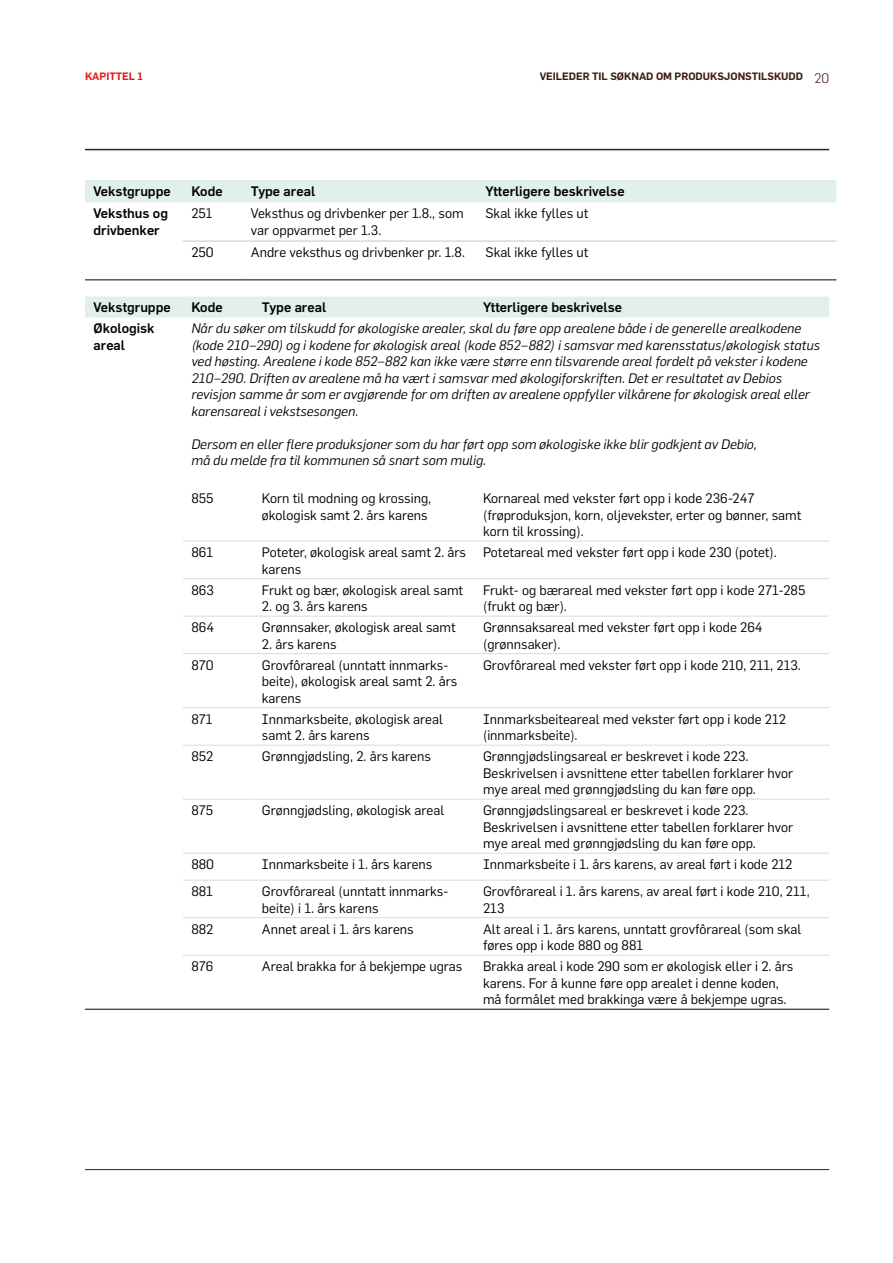
<style>
.page{position:relative;width:893px;height:1263px;background:#fff}
.page>*{position:absolute;margin:0;border:0;box-sizing:border-box;transform-origin:0 0}
._09_Tabelltekst{font:13.5px/16.5px "Flama";color:#000}
._09_Tabelltekst-2{font:italic 13.5px/16.5px "Flama";color:#000}
._08_Tabellhode{font:500 13.5px "Flama";color:#000}
._09_Tabelltekst-3{font:500 13.5px/16.5px "Flama";color:#000}
.t1{font:600 10.5px "Flama";color:#401f0f}
.t2{font:600 10.5px "Flama";color:#e11f1d}
.s1{font-weight:300;font-size:13.5px}
</style>
<div class="page">
<hr style="left:85px;top:1169px;width:744px;height:1px;background:#401f0f">
<hr style="left:85px;top:149px;width:744px;height:1px;background:#401f0f">
<div style="left:85px;top:180px;width:751px;height:22px;background:#e1f0ed"></div>
<hr style="left:242px;top:280px;width:235px;height:1px;background:#000">
<hr style="left:477px;top:280px;width:359px;height:1px;background:#000">
<hr style="left:85px;top:280px;width:98px;height:1px;background:#000">
<hr style="left:183px;top:280px;width:59px;height:1px;background:#000">
<hr style="left:183px;top:241px;width:59px;height:1px;background:#c6c6c6">
<hr style="left:242px;top:241px;width:235px;height:1px;background:#c6c6c6">
<hr style="left:477px;top:241px;width:359px;height:1px;background:#c6c6c6">
<div style="left:85px;top:297px;width:744px;height:21px;background:#e1f0ed"></div>
<hr style="left:85px;top:1009px;width:98px;height:1px;background:#000">
<hr style="left:183px;top:1009px;width:70px;height:1px;background:#000">
<hr style="left:253px;top:1009px;width:222px;height:1px;background:#000">
<hr style="left:475px;top:1009px;width:354px;height:1px;background:#000">
<hr style="left:183px;top:541px;width:70px;height:1px;background:#dadada">
<hr style="left:253px;top:541px;width:222px;height:1px;background:#dadada">
<hr style="left:475px;top:541px;width:354px;height:1px;background:#dadada">
<hr style="left:183px;top:578px;width:70px;height:1px;background:#dadada">
<hr style="left:253px;top:578px;width:222px;height:1px;background:#dadada">
<hr style="left:475px;top:578px;width:354px;height:1px;background:#dadada">
<hr style="left:183px;top:616px;width:70px;height:1px;background:#dadada">
<hr style="left:253px;top:616px;width:222px;height:1px;background:#dadada">
<hr style="left:475px;top:616px;width:354px;height:1px;background:#dadada">
<hr style="left:183px;top:653px;width:70px;height:1px;background:#dadada">
<hr style="left:253px;top:653px;width:222px;height:1px;background:#dadada">
<hr style="left:475px;top:653px;width:354px;height:1px;background:#dadada">
<hr style="left:183px;top:707px;width:70px;height:1px;background:#dadada">
<hr style="left:253px;top:707px;width:222px;height:1px;background:#dadada">
<hr style="left:475px;top:707px;width:354px;height:1px;background:#dadada">
<hr style="left:183px;top:745px;width:70px;height:1px;background:#dadada">
<hr style="left:253px;top:745px;width:222px;height:1px;background:#dadada">
<hr style="left:475px;top:745px;width:354px;height:1px;background:#dadada">
<hr style="left:183px;top:799px;width:70px;height:1px;background:#dadada">
<hr style="left:253px;top:799px;width:222px;height:1px;background:#dadada">
<hr style="left:475px;top:799px;width:354px;height:1px;background:#dadada">
<hr style="left:183px;top:853px;width:70px;height:1px;background:#dadada">
<hr style="left:253px;top:853px;width:222px;height:1px;background:#dadada">
<hr style="left:475px;top:853px;width:354px;height:1px;background:#dadada">
<hr style="left:183px;top:880px;width:70px;height:1px;background:#dadada">
<hr style="left:253px;top:880px;width:222px;height:1px;background:#dadada">
<hr style="left:475px;top:880px;width:354px;height:1px;background:#dadada">
<hr style="left:183px;top:917px;width:70px;height:1px;background:#dadada">
<hr style="left:253px;top:917px;width:222px;height:1px;background:#dadada">
<hr style="left:475px;top:917px;width:354px;height:1px;background:#dadada">
<hr style="left:183px;top:955px;width:70px;height:1px;background:#dadada">
<hr style="left:253px;top:955px;width:222px;height:1px;background:#dadada">
<hr style="left:475px;top:955px;width:354px;height:1px;background:#dadada">
<p class="t2" style="left:85px;top:69px;width:60px">KAPITTEL 1</p>
<p class="t1" style="left:540px;top:69px;width:291px">VEILEDER TIL SØKNAD OM PRODUKSJONSTILSKUDD <span class="s1">20</span></p>
<p class="_08_Tabellhode" style="left:94px;top:183px;width:79px">Vekstgruppe</p>
<p class="_08_Tabellhode" style="left:191px;top:183px;width:33px">Kode</p>
<p class="_08_Tabellhode" style="left:251px;top:183px;width:66px">Type areal</p>
<p class="_08_Tabellhode" style="left:486px;top:183px;width:140px">Ytterligere beskrivelse</p>
<p class="_09_Tabelltekst-3" style="left:94px;top:205px;width:76px">Veksthus og drivbenker</p>
<p class="_09_Tabelltekst" style="left:191px;top:205px;width:23px">251</p>
<p class="_09_Tabelltekst" style="left:251px;top:205px;width:214px">Veksthus og drivbenker per 1.8., som var oppvarmet per 1.3.</p>
<p class="_09_Tabelltekst" style="left:486px;top:205px;width:104px">Skal ikke fylles ut</p>
<p class="_09_Tabelltekst" style="left:191px;top:244px;width:24px">250</p>
<p class="_09_Tabelltekst" style="left:251px;top:244px;width:216px">Andre veksthus og drivbenker pr. 1.8.</p>
<p class="_09_Tabelltekst" style="left:486px;top:244px;width:104px">Skal ikke fylles ut</p>
<p class="_08_Tabellhode" style="left:94px;top:300px;width:79px">Vekstgruppe</p>
<p class="_08_Tabellhode" style="left:191px;top:300px;width:33px">Kode</p>
<p class="_08_Tabellhode" style="left:262px;top:300px;width:66px">Type areal</p>
<p class="_08_Tabellhode" style="left:483px;top:300px;width:140px">Ytterligere beskrivelse</p>
<p class="_09_Tabelltekst-3" style="left:94px;top:320px;width:63px">Økologisk areal</p>
<p class="_09_Tabelltekst-2" style="left:191px;top:320px;width:630px">Når du søker om tilskudd for økologiske arealer, skal du føre opp arealene både i de generelle arealkodene (kode 210–290) og i kodene for økologisk areal (kode 852–882) i samsvar med karensstatus/økologisk status ved høsting. Arealene i kode 852–882 kan ikke være større enn tilsvarende areal fordelt på vekster i kodene 210–290. Driften av arealene må ha vært i samsvar med økologiforskriften. Det er resultatet av Debios revisjon samme år som er avgjørende for om driften av arealene oppfyller vilkårene for økologisk areal eller karensareal i vekstsesongen.</p>
<p class="_09_Tabelltekst-2" style="left:191px;top:436px;width:567px">Dersom en eller flere produksjoner som du har ført opp som økologiske ikke blir godkjent av Debio, må du melde fra til kommunen så snart som mulig.</p>
<p class="_09_Tabelltekst" style="left:191px;top:490px;width:24px">855</p>
<p class="_09_Tabelltekst" style="left:262px;top:490px;width:171px">Korn til modning og krossing, økologisk samt 2. års karens</p>
<p class="_09_Tabelltekst" style="left:483px;top:490px;width:320px">Kornareal med vekster ført opp i kode 236-247 (frøproduksjon, korn, oljevekster, erter og bønner, samt korn til krossing).</p>
<p class="_09_Tabelltekst" style="left:191px;top:544px;width:23px">861</p>
<p class="_09_Tabelltekst" style="left:262px;top:544px;width:206px">Poteter, økologisk areal samt 2. års karens</p>
<p class="_09_Tabelltekst" style="left:483px;top:544px;width:295px">Potetareal med vekster ført opp i kode 230 (potet).</p>
<p class="_09_Tabelltekst" style="left:191px;top:581px;width:24px">863</p>
<p class="_09_Tabelltekst" style="left:262px;top:581px;width:203px">Frukt og bær, økologisk areal samt</p>
<p class="_09_Tabelltekst" style="left:262px;top:598px;width:107px">2. og 3. års karens</p>
<p class="_09_Tabelltekst" style="left:483px;top:581px;width:324px">Frukt- og bærareal med vekster ført opp i kode 271-285 (frukt og bær).</p>
<p class="_09_Tabelltekst" style="left:191px;top:619px;width:24px">864</p>
<p class="_09_Tabelltekst" style="left:262px;top:619px;width:195px">Grønnsaker, økologisk areal samt</p>
<p class="_09_Tabelltekst" style="left:262px;top:635px;width:76px">2. års karens</p>
<p class="_09_Tabelltekst" style="left:483px;top:619px;width:281px">Grønnsaksareal med vekster ført opp i kode 264 (grønnsaker).</p>
<p class="_09_Tabelltekst" style="left:191px;top:656px;width:24px">870</p>
<p class="_09_Tabelltekst" style="left:262px;top:656px;width:197px">Grovfôrareal (unntatt innmarks&shy;beite), økologisk areal samt 2. års karens</p>
<p class="_09_Tabelltekst" style="left:483px;top:656px;width:319px">Grovfôrareal med vekster ført opp i kode 210, 211, 213.</p>
<p class="_09_Tabelltekst" style="left:191px;top:710px;width:23px">871</p>
<p class="_09_Tabelltekst" style="left:262px;top:710px;width:183px">Innmarksbeite, økologisk areal samt 2. års karens</p>
<p class="_09_Tabelltekst" style="left:483px;top:710px;width:304px">Innmarksbeiteareal med vekster ført opp i kode 212 (innmarksbeite).</p>
<p class="_09_Tabelltekst" style="left:191px;top:748px;width:24px">852</p>
<p class="_09_Tabelltekst" style="left:262px;top:748px;width:171px">Grønngjødsling, 2. års karens</p>
<p class="_09_Tabelltekst" style="left:483px;top:748px;width:267px">Grønngjødslingsareal er beskrevet i kode 223.</p>
<p class="_09_Tabelltekst" style="left:483px;top:764px;width:312px">Beskrivelsen i avsnittene etter tabellen forklarer hvor mye areal med grønngjødsling du kan føre opp.</p>
<p class="_09_Tabelltekst" style="left:191px;top:802px;width:23px">875</p>
<p class="_09_Tabelltekst" style="left:262px;top:802px;width:184px">Grønngjødsling, økologisk areal</p>
<p class="_09_Tabelltekst" style="left:483px;top:802px;width:267px">Grønngjødslingsareal er beskrevet i kode 223.</p>
<p class="_09_Tabelltekst" style="left:483px;top:818px;width:312px">Beskrivelsen i avsnittene etter tabellen forklarer hvor mye areal med grønngjødsling du kan føre opp.</p>
<p class="_09_Tabelltekst" style="left:191px;top:856px;width:24px">880</p>
<p class="_09_Tabelltekst" style="left:262px;top:856px;width:172px">Innmarksbeite i 1. års karens</p>
<p class="_09_Tabelltekst" style="left:483px;top:856px;width:311px">Innmarksbeite i 1. års karens, av areal ført i kode 212</p>
<p class="_09_Tabelltekst" style="left:191px;top:883px;width:23px">881</p>
<p class="_09_Tabelltekst" style="left:262px;top:883px;width:188px">Grovfôrareal (unntatt innmarks&shy;beite) i 1. års karens</p>
<p class="_09_Tabelltekst" style="left:483px;top:883px;width:328px">Grovfôrareal i 1. års karens, av areal ført i kode 210, 211,</p>
<p class="_09_Tabelltekst" style="left:483px;top:899px;width:23px">213</p>
<p class="_09_Tabelltekst" style="left:191px;top:920px;width:24px">882</p>
<p class="_09_Tabelltekst" style="left:262px;top:920px;width:153px">Annet areal i 1. års karens</p>
<p class="_09_Tabelltekst" style="left:483px;top:920px;width:320px">Alt areal i 1. års karens, unntatt grovfôrareal (som skal</p>
<p class="_09_Tabelltekst" style="left:483px;top:937px;width:162px">føres opp i kode 880 og 881</p>
<p class="_09_Tabelltekst" style="left:191px;top:958px;width:24px">876</p>
<p class="_09_Tabelltekst" style="left:262px;top:958px;width:202px">Areal brakka for å bekjempe ugras</p>
<p class="_09_Tabelltekst" style="left:483px;top:958px;width:312px">Brakka areal i kode 290 som er økologisk eller i 2. års karens. For å kunne føre opp arealet i denne koden, må formålet med brakkinga være å bekjempe ugras.</p>
</div>
